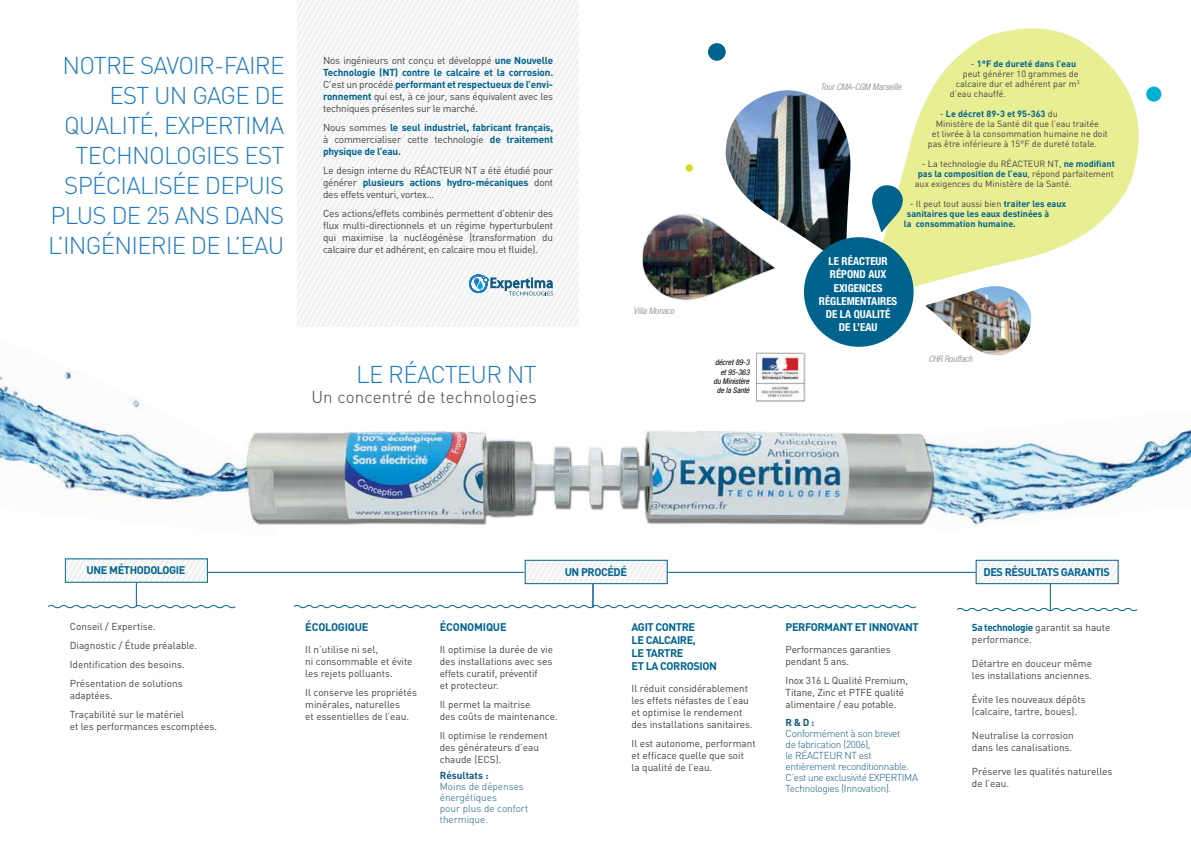
<style>
.page{position:relative;width:1191px;height:842px;background:#fff}
.page>*{position:absolute;margin:0;border:0;box-sizing:border-box;transform-origin:0 0}
.t1{font:300 24px/30px "DIN";letter-spacing:-.03em;color:#1f7bc0}
.t2{font:300 17px "DIN";letter-spacing:.01em;color:#414042}
.t3{font:700 11px/13.2px "DIN";letter-spacing:-.04em;color:#00638d}
.t4{font:700 condensed 11px "Helvetica Neue";color:#fff}
.t5{font:10px/12px "DIN";color:#414042}
.t6{font:300 10px/11px "DIN";letter-spacing:-.03em;color:#115a81}
.t7{font:700 10px/12px "DIN";letter-spacing:-.02em;color:#00638d;text-align:justify}
.t8{font:300 10px/11px "DIN";color:#115a81}
.t9{font:700 10px "DIN";color:#115a81}
.t10{font:9px "DIN";color:#414042}
.t11{font:700 9px "DIN";color:#00638d}
.t12{font:italic 300 condensed 9px "Helvetica Neue";color:#808285}
.t13{font:italic condensed 7.8px/9.4px "Helvetica Neue";color:#000;text-align:right}
.s1{font-weight:700;color:#00638d}
.s2{font-weight:400;color:#414042}
</style>
<div class="page">
<img style="left:956px;top:429px;width:235px;height:97px">
<img style="left:0;top:368px;width:223px;height:135px">
<img style="left:756px;top:353px;width:49px;height:48px">
<svg style="left:866px;top:28px;width:273px;height:272px;fill:#e8ee92"></svg>
<img style="left:925px;top:286px;width:106px;height:70px">
<img style="left:642px;top:90px;width:209px;height:211px">
<svg style="left:871px;top:185px;width:32px;height:47px"></svg>
<div style="left:1146px;top:87px;width:15px;height:15px;background:#00b0d3;border-radius:50%"></div>
<div style="left:804px;top:237px;width:109px;height:110px;background:#00638d;border-radius:50%"></div>
<div style="left:685px;top:164px;width:8px;height:8px;background:#d2de26;border-radius:50%"></div>
<div style="left:708px;top:43px;width:17px;height:18px;background:#00638d;border-radius:50%"></div>
<svg style="left:468px;top:271px;width:85px;height:56px"></svg>
<img style="left:223px;top:430px;width:733px;height:96px">
<svg style="left:293px;top:605px;width:624px;height:4px"></svg>
<div style="left:525px;top:560px;width:142px;height:24px;border:1px solid #00638d"></div>
<hr style="left:592px;top:584px;width:2px;height:23px;background:#00638d">
<svg style="left:48px;top:583px;width:188px;height:26px"></svg>
<div style="left:975px;top:560px;width:143px;height:24px;border:1px solid #00638d"></div>
<svg style="left:957px;top:584px;width:181px;height:28px"></svg>
<hr style="left:208px;top:572px;width:316px;height:1px;background:#00638d">
<hr style="left:667px;top:572px;width:308px;height:1px;background:#00638d">
<h1 class="t1" style="left:62px;top:50px;width:46px">Notre</h1>
<h1 class="t1" style="left:140px;top:50px;width:96px">savoir-faire</h1>
<h1 class="t1" style="left:109px;top:80px;width:14px">est</h1>
<h1 class="t1" style="left:154px;top:80px;width:53px">un gage</h1>
<h1 class="t1" style="left:254px;top:80px;width:27px">de</h1>
<h1 class="t1" style="left:64px;top:110px;width:222px">qualité, EXPERTIMA</h1>
<h1 class="t1" style="left:76px;top:140px;width:128px">Technologies</h1>
<h1 class="t1" style="left:244px;top:140px;width:14px">est</h1>
<h1 class="t1" style="left:48px;top:170px;width:235px;text-indent:16px">spécialisée depuis<br>plus de 25 ans dans l’ingénierie</h1>
<h1 class="t1" style="left:191px;top:230px;width:64px">de l’eau</h1>
<p class="t5" style="left:323px;top:54px;width:232px;text-align:justify">Nos ingénieurs ont conçu et développé <span class="s1">une Nouvelle Technologie (NT) contre le calcaire et la corrosion.<br></span>C’est un procédé <span class="s1">performant et respectueux de l’envi&shy;ronnement</span> qui est, à ce jour, sans équivalent avec les techniques présentes sur le marché.</p>
<p class="t7" style="left:323px;top:121px;width:232px"><span class="s2">Nous sommes</span> le seul industriel, fabricant français, <span class="s2">à commercialiser cette technologie</span> de traitement physique de l’eau.</p>
<p class="t5" style="left:323px;top:164px;width:232px;text-align:justify">Le design interne du RÉACTEUR NT a été étudié pour générer <span class="s1">plusieurs actions hydro-mécaniques</span> dont des effets venturi, vortex…</p>
<p class="t5" style="left:323px;top:207px;width:232px;text-align:justify">Ces actions/effets combinés permettent d’obtenir des flux multi-directionnels et un régime hyperturbulent qui maximise la nucléogénèse (transformation du calcaire dur et adhérent, en calcaire mou et fluide).</p>
<h1 class="t1" style="left:356px;top:359px;width:182px">LE RÉACTEUR NT</h1>
<h2 class="t2" style="left:311px;top:386px;width:227px">Un concentré de technologies</h2>
<p class="t12" style="left:633px;top:305px;width:42px">Villa Monaco</p>
<p class="t13" style="left:713px;top:358px;width:38px">décret 89-3 et 95-363 du Ministère de la Santé</p>
<p class="t11" style="left:971px;top:58px;width:107px"><span class="s2">-</span> 1°F de dureté dans l’eau</p>
<p class="t10" style="left:963px;top:68px;width:117px">peut générer 10 grammes de</p>
<p class="t10" style="left:956px;top:78px;width:125px">calcaire dur et adhérent par m<sup>3</sup></p>
<p class="t10" style="left:950px;top:88px;width:58px">d’eau chauffé.</p>
<p class="t11" style="left:940px;top:108px;width:119px"><span class="s2">-</span> Le décret 89-3 et 95-363 <span class="s2">du</span></p>
<p class="t10" style="left:936px;top:118px;width:165px">Ministère de la Santé dit que l’eau traitée</p>
<p class="t10" style="left:932px;top:128px;width:178px">et livrée à la consommation humaine ne doit</p>
<p class="t10" style="left:928px;top:138px;width:171px">pas être inférieure à 15°F de dureté totale.</p>
<p class="t10" style="left:922px;top:158px;width:194px">- La technologie du RÉACTEUR NT, <span class="s1">ne modifiant</span></p>
<p class="t11" style="left:918px;top:168px;width:197px">pas la composition de l’eau<span class="s2">, répond parfaitement</span></p>
<p class="t10" style="left:915px;top:178px;width:158px">aux exigences du Ministère de la Santé.</p>
<p class="t10" style="left:910px;top:198px;width:158px">- Il peut tout aussi bien <span class="s1">traiter les eaux</span></p>
<p class="t11" style="left:907px;top:208px;width:144px">sanitaires que les eaux destinées à</p>
<p class="t11" style="left:904px;top:218px;width:113px">la consommation humaine.</p>
<p class="t12" style="left:820px;top:82px;width:82px">Tour CMA-CGM Marseille</p>
<p class="t4" style="left:828px;top:255px;width:61px">LE RÉACTEUR</p>
<p class="t4" style="left:830px;top:268px;width:58px">RÉPOND AUX</p>
<p class="t4" style="left:833px;top:281px;width:50px">EXIGENCES</p>
<p class="t4" style="left:819px;top:294px;width:80px">RÈGLEMENTAIRES</p>
<p class="t4" style="left:825px;top:307px;width:61px">DE LA QUALITÉ</p>
<p class="t4" style="left:839px;top:321px;width:28px">DE L’EAU</p>
<p class="t12" style="left:928px;top:354px;width:46px">CHR Rouffach</p>
<p class="t3" style="left:87px;top:563px;width:100px">UNE MÉTHODOLOGIE</p>
<p class="t5" style="left:70px;top:616px;width:129px;line-height:19px">Conseil / Expertise.<br>Diagnostic / Étude préalable.<br>Identification des besoins.<br>Présentation de solutions</p>
<p class="t5" style="left:70px;top:685px;width:116px;line-height:19px">adaptées.<br>Traçabilité sur le matériel</p>
<p class="t5" style="left:70px;top:720px;width:149px">et les performances escomptées.</p>
<p class="t3" style="left:305px;top:619px;width:14px">Écologi</p>
<p class="t3" style="left:348px;top:619px;width:15px">que</p>
<p class="t5" style="left:305px;top:643px;width:109px">Il n’utilise ni sel,<br>ni consommable et évite les rejets polluants.</p>
<p class="t5" style="left:305px;top:686px;width:113px">Il conserve les propriétés minérales, naturelles<br>et essentielles de l’eau.</p>
<p class="t3" style="left:565px;top:565px;width:64px">UN PROCÉDÉ</p>
<p class="t3" style="left:983px;top:565px;width:128px">DES RÉSULTATS GARANTIS</p>
<p class="t3" style="left:440px;top:619px;width:14px">Économi</p>
<p class="t3" style="left:486px;top:619px;width:15px">que</p>
<p class="t5" style="left:440px;top:643px;width:115px">Il optimise la durée de vie des installations avec ses effets curatif, préventif<br>et protecteur.</p>
<p class="t5" style="left:440px;top:698px;width:119px">Il permet la maitrise<br>des coûts de maintenance.</p>
<p class="t5" style="left:440px;top:729px;width:110px">Il optimise le rendement des générateurs d’eau chaude (ECS).</p>
<p class="t9" style="left:440px;top:768px;width:50px">Résultats :</p>
<p class="t8" style="left:440px;top:780px;width:90px">Moins de dépenses énergétiques<br>pour plus de confort thermique.</p>
<p class="t3" style="left:631px;top:619px;width:87px">AGIT CONTRE<br>LE CALCAIRE,<br>LE TARTRE<br>ET LA CORROSION</p>
<p class="t5" style="left:631px;top:682px;width:123px">Il réduit considérablement les effets néfastes de l’eau et optimise le rendement des installations sanitaires.</p>
<p class="t5" style="left:631px;top:737px;width:126px">Il est autonome, performant et efficace quelle que soit<br>la qualité de l’eau.</p>
<p class="t3" style="left:785px;top:619px;width:135px">PERFORMANT ET INNOVANT</p>
<p class="t5" style="left:785px;top:643px;width:107px">Performances garanties pendant 5 ans.</p>
<p class="t5" style="left:785px;top:674px;width:124px">Inox 316 L Qualité Premium,<br>Titane, Zinc et PTFE qualité alimentaire / eau potable.</p>
<p class="t9" style="left:785px;top:715px;width:30px">R &amp; D :</p>
<p class="t6" style="left:785px;top:727px;width:134px">Conformément à son brevet<br>de fabrication (2006),<br>le RÉACTEUR NT est entièrement reconditionnable.<br>C’est une exclusivité EXPERTIMA<br>Technologies (Innovation).</p>
<p class="t5" style="left:972px;top:621px;width:140px"><span class="s1">Sa technologie</span> garantit sa haute performance.</p>
<p class="t5" style="left:972px;top:657px;width:122px">Détartre en douceur même les installations anciennes.</p>
<p class="t5" style="left:972px;top:693px;width:115px">Évite les nouveaux dépôts (calcaire, tartre, boues).</p>
<p class="t5" style="left:972px;top:729px;width:103px">Neutralise la corrosion dans les canalisations.</p>
<p class="t5" style="left:972px;top:765px;width:142px">Préserve les qualités naturelles de l’eau.</p>
</div>
